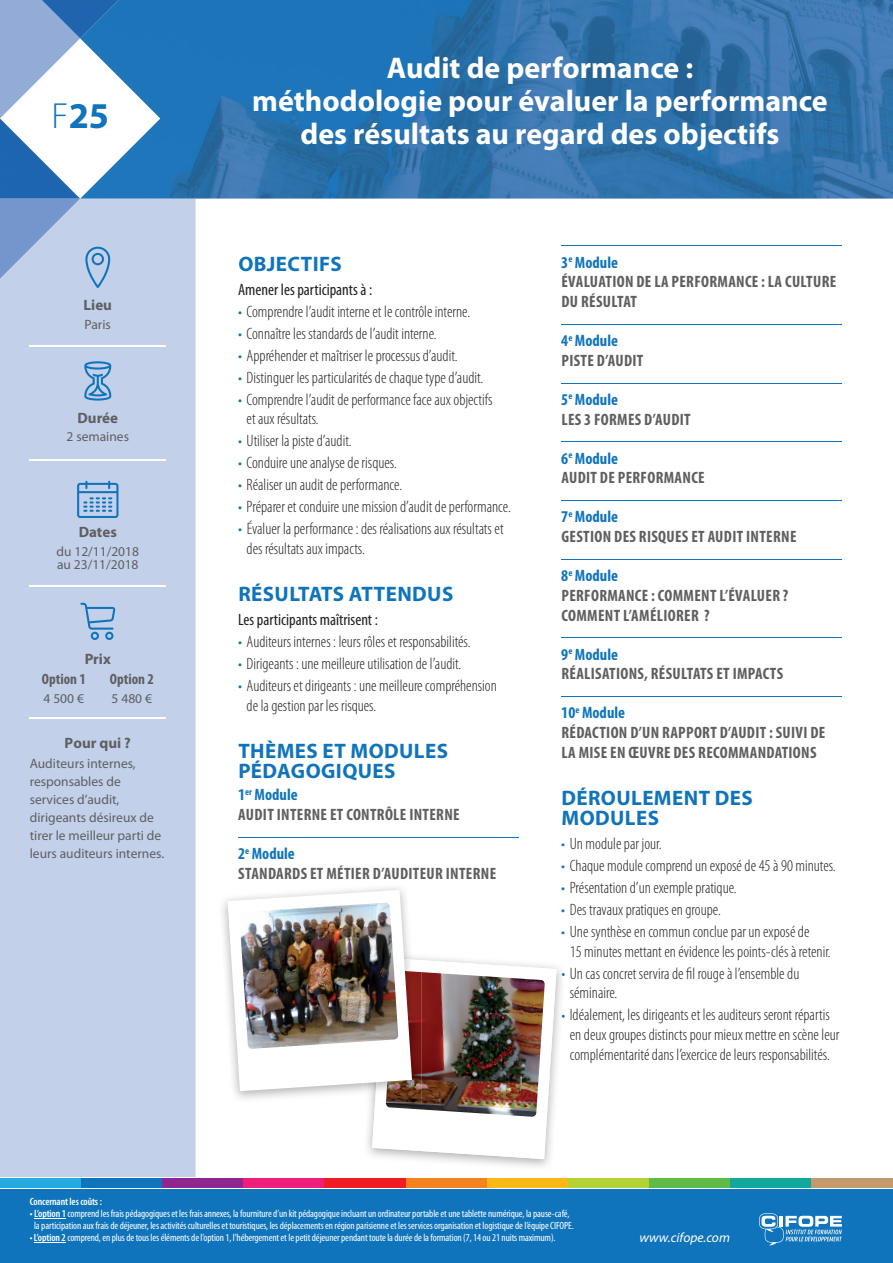
<style>
.page{position:relative;width:893px;height:1263px;background:#fff}
.page>*{position:absolute;margin:0;border:0;box-sizing:border-box;transform-origin:0 0}
.t1{font:700 36.45px "Myriad Pro";color:#1074bc}
.t2{font:700 30px/33px "Myriad Pro";color:#fff;text-align:center}
.t3{font:700 21px/19.8px "Myriad Pro";letter-spacing:.02em;color:#1074bc}
.t4{font:300 condensed 16.5px/19.8px "Myriad Pro";color:#231f20}
.t5{font:700 condensed 16.5px/19.8px "Myriad Pro";letter-spacing:.02em;color:#5f5f62}
.t6{font:condensed 16.5px "Myriad Pro";color:#231f20}
.t7{font:700 15px "Myriad Pro";color:#5f5f62}
.t8{font:700 condensed 15px "Myriad Pro";color:#5f5f62}
.t9{font:13.5px/18px "Myriad Pro";color:#5f5f62}
.t10{font:italic 13.5px "Myriad Pro";color:#fff}
.t11{font:condensed 10.5px/12px "Myriad Pro";letter-spacing:-.01em;color:#fff;text-align:center}
.t12{font:600 condensed 10.5px "Myriad Pro";letter-spacing:-.01em;color:#fff}
.s1{font-weight:300}
.s2{color:#1074bc}
.s3{font-weight:600}
</style>
<div class="page">
<div style="left:0;top:199px;width:196px;height:978px;background:#c3d0e9"></div>
<div style="left:0;top:1182px;width:893px;height:81px;background:#1074bc"></div>
<img style="left:119px;top:0;width:774px;height:199px">
<div style="left:0;top:1178px;width:81px;height:10px;background:#24aae1"></div>
<div style="left:81px;top:1178px;width:81px;height:10px;background:#1074bc"></div>
<div style="left:162px;top:1178px;width:82px;height:10px;background:#90268f"></div>
<div style="left:244px;top:1178px;width:81px;height:10px;background:#ee1e7b"></div>
<div style="left:325px;top:1178px;width:81px;height:10px;background:#ee1d23"></div>
<div style="left:406px;top:1178px;width:81px;height:10px;background:#f58220"></div>
<div style="left:487px;top:1178px;width:81px;height:10px;background:#fcb814"></div>
<div style="left:568px;top:1178px;width:81px;height:10px;background:#b3d234"></div>
<div style="left:649px;top:1178px;width:82px;height:10px;background:#60bb46"></div>
<div style="left:731px;top:1178px;width:81px;height:10px;background:#12a79d"></div>
<div style="left:812px;top:1178px;width:81px;height:10px;background:#c39a6b"></div>
<img style="left:80px;top:0;width:39px;height:38px">
<img style="left:42px;top:0;width:38px;height:38px">
<hr style="left:0;top:1188px;width:893px;height:1px;background:#fff">
<svg style="left:0;top:38px;width:160px;height:250px"></svg>
<hr style="left:30px;top:345px;width:136px;height:1px;background:#fff">
<hr style="left:30px;top:459px;width:136px;height:1px;background:#fff">
<hr style="left:30px;top:585px;width:136px;height:2px;background:#fff">
<svg style="left:80px;top:603px;width:35px;height:37px"></svg>
<svg style="left:84px;top:361px;width:27px;height:40px"></svg>
<svg style="left:77px;top:481px;width:41px;height:37px;background:#85b0d9"></svg>
<hr style="left:30px;top:718px;width:136px;height:1px;background:#fff">
<hr style="left:561px;top:245px;width:281px;height:1px;background:#1074bc">
<hr style="left:561px;top:324px;width:281px;height:1px;background:#1074bc">
<hr style="left:561px;top:383px;width:281px;height:1px;background:#1074bc">
<hr style="left:561px;top:441px;width:281px;height:1px;background:#1074bc">
<hr style="left:561px;top:500px;width:281px;height:1px;background:#1074bc">
<hr style="left:561px;top:559px;width:281px;height:1px;background:#1074bc">
<hr style="left:561px;top:637px;width:281px;height:1px;background:#1074bc">
<hr style="left:561px;top:696px;width:281px;height:1px;background:#1074bc">
<hr style="left:238px;top:837px;width:281px;height:1px;background:#1074bc">
<img style="left:227px;top:890px;width:338px;height:269px">
<img style="left:239px;top:903px;width:159px;height:146px">
<hr style="left:34px;top:1218px;width:32px;height:1px;background:#fff">
<hr style="left:34px;top:1242px;width:32px;height:1px;background:#fff">
<svg style="left:759px;top:1213px;width:83px;height:32px"></svg>
<h1 class="t1" style="left:51px;top:95px;width:59px"><span class="s1">F</span>25</h1>
<p class="t7" style="left:84px;top:297px;width:30px">Lieu</p>
<p class="t9" style="left:85px;top:315px;width:28px">Paris</p>
<p class="t7" style="left:77px;top:409px;width:42px">Durée</p>
<p class="t9" style="left:67px;top:428px;width:64px">2 semaines</p>
<p class="t7" style="left:79px;top:523px;width:40px">Dates</p>
<p class="t9" style="left:57px;top:544px;width:84px;line-height:13.5px">du 12/11/2018 au 23/11/2018</p>
<p class="t7" style="left:85px;top:651px;width:28px">Prix</p>
<p class="t8" style="left:42px;top:671px;width:46px">Option 1</p>
<p class="t8" style="left:110px;top:671px;width:46px">Option 2</p>
<p class="t9" style="left:44px;top:689px;width:42px">4 500 €</p>
<p class="t9" style="left:112px;top:689px;width:42px">5 480 €</p>
<p class="t7" style="left:65px;top:734px;width:68px">Pour qui ?</p>
<p class="t9" style="left:30px;top:755px;width:136px">Auditeurs internes, responsables de services d’audit, dirigeants désireux de tirer le meilleur parti de leurs auditeurs internes.</p>
<h2 class="t2" style="left:252px;top:51px;width:577px">Audit de performance :<br>méthodologie pour évaluer la performance des résultats au regard des objectifs</h2>
<p class="t3" style="left:238px;top:254px;width:105px">OBJECTIFS</p>
<p class="t6" style="left:238px;top:281px;width:136px">Amener les participants à :</p>
<p class="t4" style="left:238px;top:302px;width:234px"><span class="s2">•</span> Comprendre l’audit interne et le contrôle interne.</p>
<p class="t4" style="left:238px;top:324px;width:200px"><span class="s2">•</span> Connaître les standards de l’audit interne.</p>
<p class="t4" style="left:238px;top:346px;width:221px"><span class="s2">•</span> Appréhender et maîtriser le processus d’audit.</p>
<p class="t4" style="left:238px;top:368px;width:247px"><span class="s2">•</span> Distinguer les particularités de chaque type d’audit.</p>
<p class="t4" style="left:247px;top:390px;width:247px;text-indent:-8px"><span class="s2">•</span> Comprendre l’audit de performance face aux objectifs et aux résultats.</p>
<p class="t4" style="left:238px;top:431px;width:115px"><span class="s2">•</span> Utiliser la piste d’audit.</p>
<p class="t4" style="left:238px;top:453px;width:160px"><span class="s2">•</span> Conduire une analyse de risques.</p>
<p class="t4" style="left:238px;top:475px;width:166px"><span class="s2">•</span> Réaliser un audit de performance.</p>
<p class="t4" style="left:238px;top:497px;width:274px"><span class="s2">•</span> Préparer et conduire une mission d’audit de performance.</p>
<p class="t4" style="left:247px;top:519px;width:258px;text-indent:-8px"><span class="s2">•</span> Évaluer la performance : des réalisations aux résultats et des résultats aux impacts.</p>
<p class="t3" style="left:238px;top:585px;width:217px">RÉSULTATS ATTENDUS</p>
<p class="t6" style="left:238px;top:611px;width:141px">Les participants maîtrisent :</p>
<p class="t4" style="left:238px;top:632px;width:234px"><span class="s2">•</span> Auditeurs internes : leurs rôles et responsabilités.</p>
<p class="t4" style="left:238px;top:654px;width:225px"><span class="s2">•</span> Dirigeants : une meilleure utilisation de l’audit.</p>
<p class="t4" style="left:247px;top:676px;width:252px;text-indent:-8px"><span class="s2">•</span> Auditeurs et dirigeants : une meilleure compréhension de la gestion par les risques.</p>
<p class="t3" style="left:238px;top:742px;width:211px">THÈMES ET MODULES<br>PÉDAGOGIQUES</p>
<p class="t5" style="left:238px;top:785px;width:223px"><span class="s2">1</span><sup>er</sup> <span class="s2">Module<br></span>AUDIT INTERNE ET CONTRÔLE INTERNE</p>
<p class="t5" style="left:238px;top:844px;width:260px"><span class="s2">2</span><sup>e</sup> <span class="s2">Module<br></span>STANDARDS ET MÉTIER D’AUDITEUR INTERNE</p>
<p class="t5" style="left:561px;top:252px;width:276px"><span class="s2">3</span><sup>e</sup> <span class="s2">Module<br></span>ÉVALUATION DE LA PERFORMANCE : LA CULTURE<br>DU RÉSULTAT</p>
<p class="t5" style="left:561px;top:331px;width:84px"><span class="s2">4</span><sup>e</sup> <span class="s2">Module<br></span>PISTE D’AUDIT</p>
<p class="t5" style="left:561px;top:390px;width:131px"><span class="s2">5</span><sup>e</sup> <span class="s2">Module<br></span>LES 3 FORMES D’AUDIT</p>
<p class="t5" style="left:561px;top:448px;width:145px"><span class="s2">6</span><sup>e</sup> <span class="s2">Module<br></span>AUDIT DE PERFORMANCE</p>
<p class="t5" style="left:561px;top:507px;width:237px"><span class="s2">7</span><sup>e</sup> <span class="s2">Module<br></span>GESTION DES RISQUES ET AUDIT INTERNE</p>
<p class="t5" style="left:561px;top:566px;width:229px"><span class="s2">8</span><sup>e</sup> <span class="s2">Module<br></span>PERFORMANCE : COMMENT L’ÉVALUER ?<br>COMMENT L’AMÉLIORER ?</p>
<p class="t5" style="left:561px;top:644px;width:223px"><span class="s2">9</span><sup>e</sup> <span class="s2">Module<br></span>RÉALISATIONS, RÉSULTATS ET IMPACTS</p>
<p class="t5" style="left:561px;top:703px;width:265px"><span class="s2">10</span><sup>e</sup> <span class="s2">Module<br></span>RÉDACTION D’UN RAPPORT D’AUDIT : SUIVI DE<br>LA MISE EN ŒUVRE DES RECOMMANDATIONS</p>
<p class="t3" style="left:561px;top:789px;width:193px">DÉROULEMENT DES<br>MODULES</p>
<p class="t4" style="left:561px;top:834px;width:102px"><span class="s2">•</span> Un module par jour.</p>
<p class="t4" style="left:561px;top:856px;width:276px"><span class="s2">•</span> Chaque module comprend un exposé de 45 à 90 minutes.</p>
<p class="t4" style="left:561px;top:878px;width:177px"><span class="s2">•</span> Présentation d’un exemple pratique.</p>
<p class="t4" style="left:561px;top:900px;width:161px"><span class="s2">•</span> Des travaux pratiques en groupe.</p>
<p class="t4" style="left:570px;top:922px;width:262px;text-indent:-8px"><span class="s2">•</span> Une synthèse en commun conclue par un exposé de<br>15 minutes mettant en évidence les points-clés à retenir.</p>
<p class="t4" style="left:570px;top:964px;width:231px;text-indent:-8px"><span class="s2">•</span> Un cas concret servira de fil rouge à l’ensemble du séminaire.</p>
<p class="t4" style="left:561px;top:1005px;width:280px;text-align:center"><span class="s2">•</span> Idéalement, les dirigeants et les auditeurs seront répartis en deux groupes distincts pour mieux mettre en scène leur complémentarité dans l’exercice de leurs responsabilités.</p>
<p class="t12" style="left:30px;top:1196px;width:74px">Concernant les coûts :</p>
<p class="t11" style="left:30px;top:1208px;width:546px"><span class="s3">• L’option 1</span> comprend les frais pédagogiques et les frais annexes, la fourniture d’un kit pédagogique incluant un ordinateur portable et une tablette numérique, la pause-café, la participation aux frais de déjeuner, les activités culturelles et touristiques, les déplacements en région parisienne et les services organisation et logistique de l’équipe CIFOPE.</p>
<p class="t11" style="left:30px;top:1232px;width:527px">• <span class="s3">L’option 2</span> comprend, en plus de tous les éléments de l’option 1, l’hébergement et le petit déjeuner pendant toute la durée de la formation (7, 14 ou 21 nuits maximum).</p>
<p class="t10" style="left:639px;top:1230px;width:92px">www.cifope.com</p>
</div>
